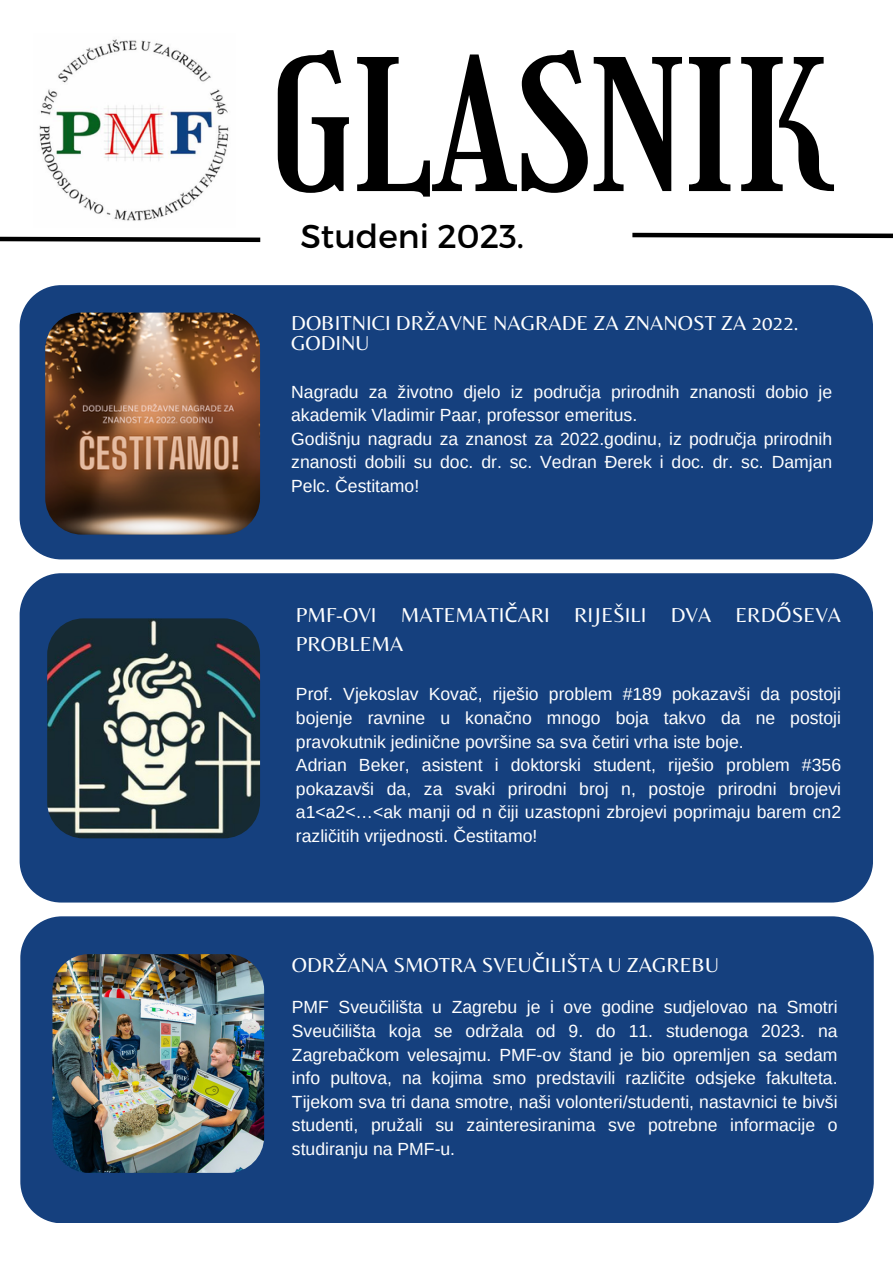
<style>
.page{position:relative;width:893px;height:1264px;background:#fff}
.page>*{position:absolute;margin:0;border:0;box-sizing:border-box;transform-origin:0 0}
.t1{font:178.65px "Girassol";color:#000}
.t2{font:33px "Montserrat";color:#000}
.t3{font:21px/20.2px "Belleza";color:#fff}
.t4{font:17.55px/23.5px "Arimo";color:#fff;text-align:justify}
.s1{font-family:"Noto Sans"}
</style>
<div class="page">
<svg style="left:0;top:236px;width:261px;height:7px"></svg>
<svg style="left:632px;top:232px;width:260px;height:7px"></svg>
<div style="left:20px;top:285px;width:853px;height:274px;background:#15407e"></div>
<div style="left:20px;top:916px;width:853px;height:307px;background:#15407e"></div>
<img style="left:39px;top:39px;width:190px;height:182px">
<img style="left:52px;top:954px;width:212px;height:218px;border-radius:36px">
<img style="left:45px;top:312px;width:215px;height:222px;border-radius:37px">
<div style="left:20px;top:573px;width:853px;height:329px;background:#15407e"></div>
<img style="left:47px;top:618px;width:213px;height:220px;border-radius:36px">
<p class="t1" style="left:270px;top:22px;width:562px">GLASNIK</p>
<p class="t2" style="left:300px;top:215px;width:225px">Studeni 2023.</p>
<p class="t3" style="left:291px;top:312px;width:509px">DOBITNICI DRŽAVNE NAGRADE ZA ZNANOST ZA 2022.<br>GODINU</p>
<p class="t4" style="left:291px;top:380px;width:542px">Nagradu za životno djelo iz područja prirodnih znanosti dobio je akademik Vladimir Paar, professor emeritus.</p>
<p class="t4" style="left:291px;top:427px;width:542px">Godišnju nagradu za znanost za 2022.godinu, iz područja prirodnih znanosti dobili su doc. dr. sc. Vedran Đerek i doc. dr. sc. Damjan Pelc. Čestitamo!</p>
<p class="t3" style="left:296px;top:599px;width:546px;line-height:29.2px">PMF-OVI MATEMATI<span class="s1">Č</span>ARI RIJEŠILI DVA ERD<span class="s1">Ő</span>SEVA<br>PROBLEMA</p>
<p class="t4" style="left:296px;top:682px;width:546px">Prof. Vjekoslav Kovač, riješio problem #189 pokazavši da postoji bojenje ravnine u konačno mnogo boja takvo da ne postoji pravokutnik jedinične površine sa sva četiri vrha iste boje.</p>
<p class="t4" style="left:296px;top:753px;width:546px">Adrian Beker, asistent i doktorski student, riješio problem #356 pokazavši da, za svaki prirodni broj n, postoje prirodni brojevi a1&lt;a2&lt;…&lt;ak manji od n čiji uzastopni zbrojevi poprimaju barem cn2 različitih vrijednosti. Čestitamo!</p>
<p class="t3" style="left:292px;top:954px;width:428px">ODRŽANA SMOTRA SVEU<span class="s1">Č</span>ILIŠTA U ZAGREBU</p>
<p class="t4" style="left:292px;top:995px;width:547px">PMF Sveučilišta u Zagrebu je i ove godine sudjelovao na Smotri Sveučilišta koja se održala od 9. do 11. studenoga 2023. na Zagrebačkom velesajmu. PMF-ov štand je bio opremljen sa sedam info pultova, na kojima smo predstavili različite odsjeke fakulteta.<br>Tijekom sva tri dana smotre, naši volonteri/studenti, nastavnici te bivši studenti, pružali su zainteresiranima sve potrebne informacije o studiranju na PMF-u.</p>
</div>
